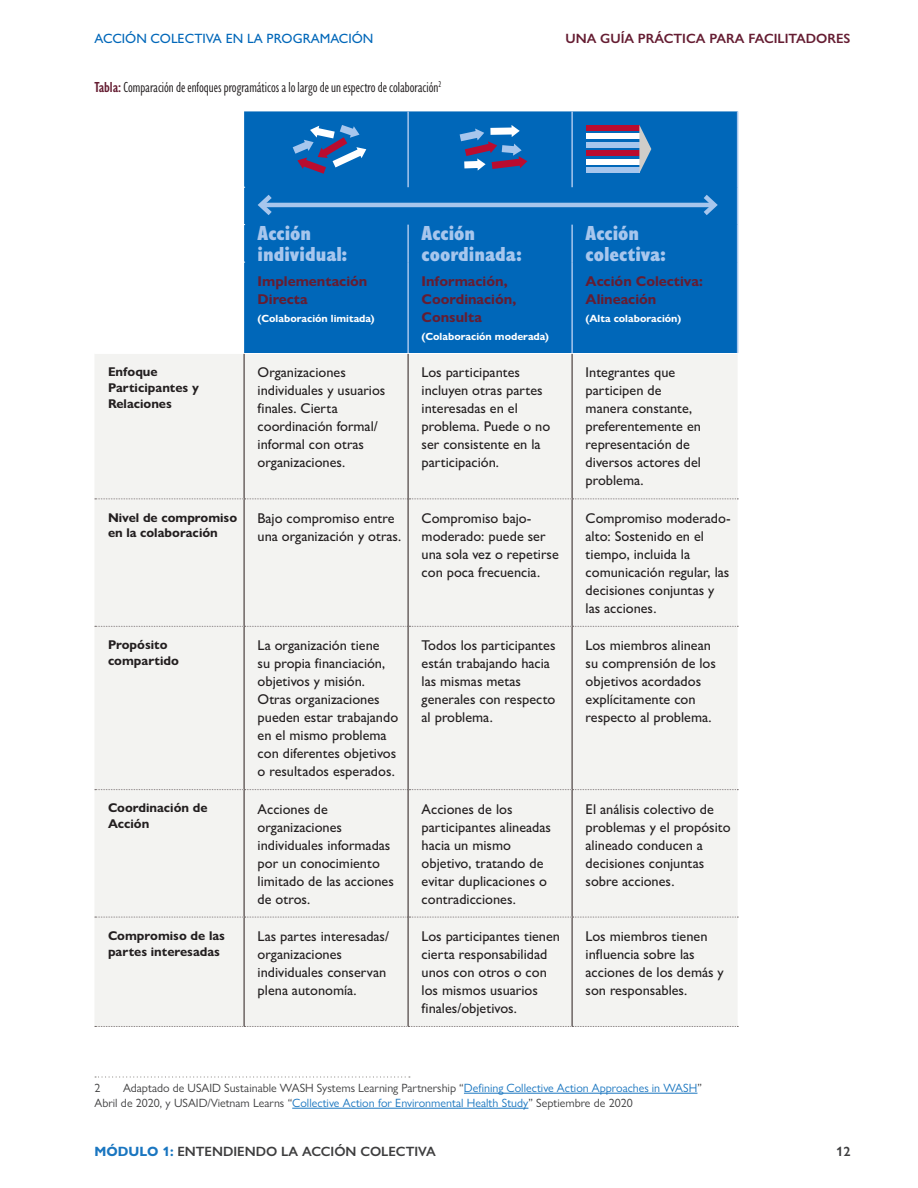
<style>
.page{position:relative;width:918px;height:1188px;background:#fff}
.page>*{position:absolute;margin:0;border:0;box-sizing:border-box;transform-origin:0 0}
.Table_Header{font:800 condensed 21px/21px "Gill Sans Nova";color:#a7c6ed}
.Tag_TAble{font:condensed 15px "Gill Sans Nova";color:#231f20}
.Table_Body{font:500 14.25px/18px "Gill Sans Nova";color:#231f20}
.Table_Header-2{font:700 14.25px/18px "Gill Sans Nova";color:#651d32}
.t1{font:600 13.5px "Gill Sans Nova";color:#3e3e3f}
.t2{font:600 13.5px "Gill Sans Nova";color:#651d32}
.t3{font:500 13.5px "Gill Sans Nova";color:#0067b9}
.Table_Left{font:700 12.75px/15.8px "Gill Sans Nova";color:#231f20}
.Footnote{font:12px/15px "Gill Sans Nova";color:#3e3e3f}
.Table_Header-3{font:700 10.5px "Gill Sans Nova";color:#fff}
.s1{font-weight:600;color:#651d32}
.s2{color:#1a76c0}
.s3{font-weight:700;color:#1a76c0}
</style>
<div class="page">
<div style="left:244px;top:111px;width:493px;height:242px;background:#0067b9"></div>
<div style="left:94px;top:354px;width:644px;height:672px;background:#f3f3f1"></div>
<hr style="left:407px;top:111px;width:2px;height:76px;background:#a7c6ed">
<hr style="left:571px;top:111px;width:2px;height:76px;background:#a7c6ed">
<hr style="left:737px;top:111px;width:1px;height:76px;background:#a7c6ed">
<hr style="left:737px;top:187px;width:1px;height:38px;background:#a7c6ed">
<hr style="left:407px;top:225px;width:2px;height:37px;background:#a7c6ed">
<hr style="left:571px;top:225px;width:2px;height:37px;background:#a7c6ed">
<hr style="left:737px;top:225px;width:1px;height:37px;background:#a7c6ed">
<hr style="left:407px;top:262px;width:2px;height:91px;background:#a7c6ed">
<hr style="left:571px;top:262px;width:2px;height:91px;background:#a7c6ed">
<hr style="left:737px;top:262px;width:1px;height:91px;background:#a7c6ed">
<hr style="left:243px;top:354px;width:2px;height:145px;background:#6c6463">
<hr style="left:571px;top:354px;width:2px;height:145px;background:#6c6463">
<hr style="left:243px;top:499px;width:2px;height:127px;background:#6c6463">
<hr style="left:571px;top:499px;width:2px;height:127px;background:#6c6463">
<hr style="left:243px;top:627px;width:2px;height:162px;background:#6c6463">
<hr style="left:571px;top:627px;width:2px;height:162px;background:#6c6463">
<hr style="left:243px;top:790px;width:2px;height:127px;background:#6c6463">
<hr style="left:571px;top:790px;width:2px;height:127px;background:#6c6463">
<hr style="left:243px;top:917px;width:2px;height:109px;background:#6c6463">
<hr style="left:571px;top:917px;width:2px;height:109px;background:#6c6463">
<svg style="left:95px;top:499px;width:643px;height:1px"></svg>
<svg style="left:95px;top:626px;width:643px;height:1px"></svg>
<svg style="left:95px;top:789px;width:643px;height:1px"></svg>
<svg style="left:95px;top:917px;width:643px;height:1px"></svg>
<svg style="left:95px;top:1026px;width:643px;height:1px"></svg>
<hr style="left:407px;top:354px;width:2px;height:145px;background:#6c6463">
<hr style="left:407px;top:499px;width:2px;height:127px;background:#6c6463">
<hr style="left:407px;top:626px;width:2px;height:164px;background:#6c6463">
<hr style="left:407px;top:790px;width:2px;height:127px;background:#6c6463">
<hr style="left:407px;top:917px;width:2px;height:109px;background:#6c6463">
<svg style="left:293px;top:125px;width:73px;height:49px;background:#3f74b4"></svg>
<svg style="left:460px;top:125px;width:67px;height:46px;background:#4773b0"></svg>
<div style="left:586px;top:125px;width:53px;height:5px;background:#ba0c2f"></div>
<div style="left:586px;top:133px;width:53px;height:6px;background:#fff"></div>
<div style="left:586px;top:142px;width:53px;height:6px;background:#a7c6ed"></div>
<div style="left:586px;top:168px;width:53px;height:5px;background:#a7c6ed"></div>
<div style="left:586px;top:151px;width:53px;height:5px;background:#ba0c2f"></div>
<div style="left:586px;top:159px;width:53px;height:6px;background:#fff"></div>
<svg style="left:639px;top:125px;width:12px;height:48px"></svg>
<hr style="left:261px;top:203px;width:453px;height:4px;background:#a7c6ed">
<svg style="left:254px;top:190px;width:23px;height:30px"></svg>
<svg style="left:699px;top:190px;width:22px;height:30px"></svg>
<svg style="left:95px;top:1076px;width:315px;height:2px"></svg>
<hr style="left:464px;top:1093px;width:233px;height:1px;background:#1a76c0">
<hr style="left:292px;top:1108px;width:236px;height:1px;background:#1a76c0">
<p class="t3" style="left:94px;top:30px;width:281px">ACCIÓN COLECTIVA EN LA PROGRAMACIÓN</p>
<p class="t2" style="left:566px;top:30px;width:286px">UNA GUÍA PRÁCTICA PARA FACILITADORES</p>
<p class="Tag_TAble" style="left:94px;top:77px;width:348px"><span class="s1">Tabla:</span> Comparación de enfoques programáticos a lo largo de un espectro de colaboración<sup>2</sup></p>
<p class="Table_Header" style="left:258px;top:221px;width:91px">Acción individual:</p>
<p class="Table_Header" style="left:422px;top:221px;width:102px">Acción coordinada:</p>
<p class="Table_Header" style="left:586px;top:221px;width:82px">Acción colectiva:</p>
<p class="Table_Header-2" style="left:258px;top:272px;width:111px">Implementación<br>Directa</p>
<p class="Table_Header-3" style="left:258px;top:312px;width:119px">(Colaboración limitada)</p>
<p class="Table_Header-2" style="left:422px;top:272px;width:96px">Información,<br>Coordinación,<br>Consulta</p>
<p class="Table_Header-3" style="left:422px;top:330px;width:129px">(Colaboración moderada)</p>
<p class="Table_Header-2" style="left:586px;top:272px;width:119px">Acción Colectiva:<br>Alineación</p>
<p class="Table_Header-3" style="left:586px;top:312px;width:97px">(Alta colaboración)</p>
<p class="Table_Left" style="left:108px;top:364px;width:92px">Enfoque<br>Participantes y<br>Relaciones</p>
<p class="Table_Body" style="left:258px;top:363px;width:129px">Organizaciones individuales y usuarios finales. Cierta coordinación formal/ informal con otras organizaciones.</p>
<p class="Table_Body" style="left:422px;top:363px;width:130px">Los participantes incluyen otras partes interesadas en el problema. Puede o no ser consistente en la participación.</p>
<p class="Table_Body" style="left:586px;top:363px;width:117px">Integrantes que participen de manera constante, preferentemente en representación de diversos actores del problema.</p>
<p class="Table_Left" style="left:108px;top:509px;width:131px">Nivel de compromiso en la colaboración</p>
<p class="Table_Body" style="left:258px;top:509px;width:145px">Bajo compromiso entre una organización y otras.</p>
<p class="Table_Body" style="left:422px;top:509px;width:139px">Compromiso bajo&shy;moderado: puede ser una sola vez o repetirse con poca frecuencia.</p>
<p class="Table_Body" style="left:586px;top:509px;width:147px">Compromiso moderado&shy;alto: Sostenido en el tiempo, incluida la comunicación regular, las decisiones conjuntas y las acciones.</p>
<p class="Table_Left" style="left:108px;top:637px;width:72px">Propósito compartido</p>
<p class="Table_Body" style="left:258px;top:636px;width:142px">La organización tiene<br>su propia financiación, objetivos y misión.<br>Otras organizaciones pueden estar trabajando en el mismo problema con diferentes objetivos o resultados esperados.</p>
<p class="Table_Body" style="left:422px;top:636px;width:135px">Todos los participantes están trabajando hacia las mismas metas generales con respecto al problema.</p>
<p class="Table_Body" style="left:586px;top:636px;width:132px">Los miembros alinean su comprensión de los objetivos acordados explícitamente con respecto al problema.</p>
<p class="Table_Left" style="left:108px;top:800px;width:101px">Coordinación de<br>Acción</p>
<p class="Table_Body" style="left:258px;top:800px;width:138px">Acciones de organizaciones individuales informadas por un conocimiento limitado de las acciones de otros.</p>
<p class="Table_Body" style="left:422px;top:800px;width:131px">Acciones de los participantes alineadas hacia un mismo objetivo, tratando de evitar duplicaciones o contradicciones.</p>
<p class="Table_Body" style="left:586px;top:800px;width:147px">El análisis colectivo de problemas y el propósito alineado conducen a decisiones conjuntas sobre acciones.</p>
<p class="Table_Left" style="left:108px;top:928px;width:118px">Compromiso de las partes interesadas</p>
<p class="Table_Body" style="left:258px;top:927px;width:133px">Las partes interesadas/ organizaciones individuales conservan plena autonomía.</p>
<p class="Table_Body" style="left:422px;top:927px;width:140px">Los participantes tienen cierta responsabilidad unos con otros o con los mismos usuarios finales/objetivos.</p>
<p class="Table_Body" style="left:586px;top:927px;width:140px">Los miembros tienen influencia sobre las acciones de los demás y son responsables.</p>
<p class="Footnote" style="left:94px;top:1080px;width:609px;text-indent:28px">Adaptado de USAID Sustainable WASH Systems Learning Partnership “<span class="s2">Defining Collective Action Approaches in WASH</span>”<br>Abril de 2020, y USAID/Vietnam Learns “<span class="s2">Collective Action for Environmental Health Study</span>” Septiembre de 2020</p>
<p class="Footnote" style="left:94px;top:1080px;width:7px">2</p>
<p class="t1" style="left:94px;top:1143px;width:343px"><span class="s3">MÓDULO 1:</span> ENTENDIENDO LA ACCIÓN COLECTIVA</p>
<p class="t1" style="left:836px;top:1143px;width:16px">12</p>
</div>
